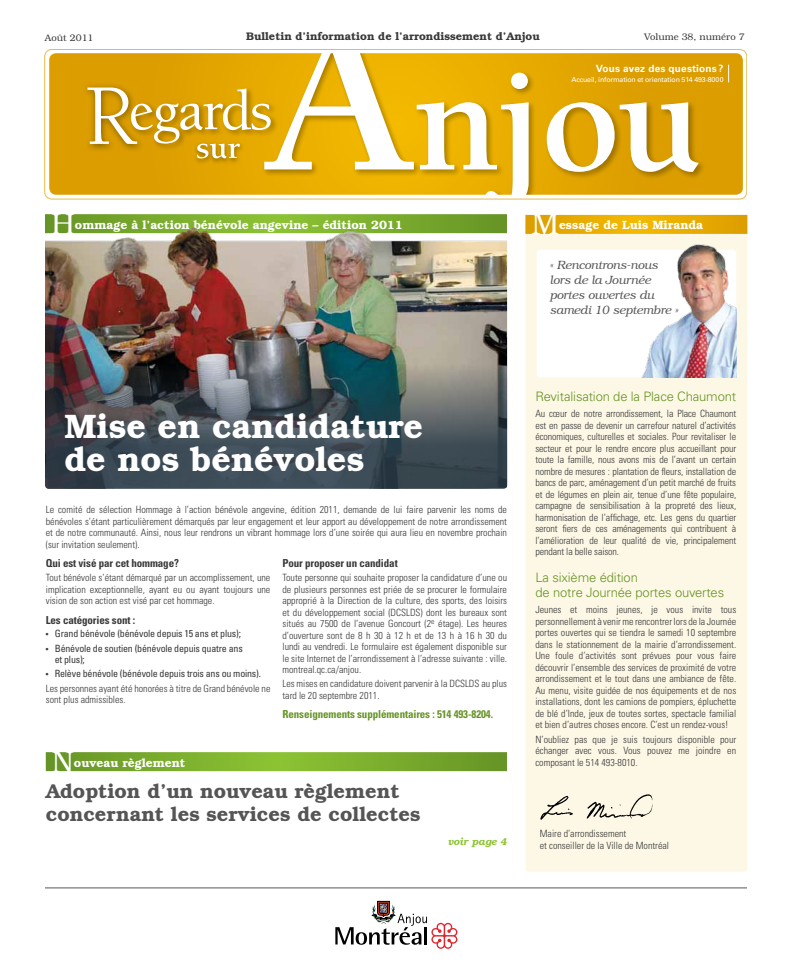
<style>
.page{position:relative;width:792px;height:972px;background:#fff}
.page>*{position:absolute;margin:0;border:0;box-sizing:border-box;transform-origin:0 0}
.t1{font:600 34px/33px "Bookman Std";color:#fff}
.t2{font:300 30px "Bookman Std";color:#fff}
.t3{font:600 20px/23px "Bookman Std";color:#555}
.t4{font:300 13px/15px "Univers LT Std";letter-spacing:-.01em;color:#669325}
.t5{font:600 12px "Bookman Std";color:#fff}
.t6{font:italic 300 12px/15px "Bookman Std";letter-spacing:-.01em;color:#555}
.t7{font:700 condensed 11px "Univers LT Std";letter-spacing:-.01em;color:#383838}
.t8{font:600 11px "Bookman Std";color:#383838}
.t9{font:700 condensed 11px "Univers LT Std";letter-spacing:-.01em;color:#669325}
.t10{font:300 condensed 10px/11.5px "Univers LT Std";color:#383838;text-align:justify}
.t11{font:condensed 10px/11.5px "Univers LT Std";letter-spacing:-.02em;color:#383838}
.t12{font:700 10px "Univers LT Std";letter-spacing:.02em;color:#fff}
.t13{font:italic 600 10px "Bookman Std";color:#8dc334}
.t14{font:300 9.5px "Bookman Std";color:#383838}
.t15{font:7px "Univers LT Std";letter-spacing:-.02em;color:#fff}
.s1{font-size:8px}
.s2{font-weight:400;font-size:8px}
.s3{font-weight:400}
</style>
<div class="page">
<svg style="left:335px;top:901px;width:122px;height:48px"></svg>
<div style="left:49px;top:53px;width:694px;height:142px;background:#db9d00"></div>
<svg style="left:529px;top:53px;width:177px;height:142px;background:#dda001"></svg>
<svg style="left:547px;top:102px;width:152px;height:70px"></svg>
<img style="left:79px;top:81px;width:8px;height:74px">
<svg style="left:87px;top:53px;width:442px;height:142px"></svg>
<div style="left:44px;top:49px;width:703px;height:150px;border:1px solid #dc9d00;border-radius:7px"></div>
<hr style="left:45px;top:888px;width:702px;height:1px;background:#555">
<svg style="left:728px;top:65px;width:1px;height:17px"></svg>
<div style="left:525px;top:224px;width:222px;height:648px;background:#fdf8e6;border-radius:4px"></div>
<svg style="left:45px;top:214px;width:462px;height:7px;background:#7cad32"></svg>
<div style="left:537px;top:250px;width:199px;height:127px;background:#fff;border-radius:4px"></div>
<svg style="left:525px;top:215px;width:222px;height:19px;background:#e7ab01"></svg>
<img style="left:540px;top:794px;width:113px;height:26px">
<img style="left:625px;top:232px;width:111px;height:145px">
<img style="left:45px;top:221px;width:462px;height:268px">
<svg style="left:46px;top:364px;width:461px;height:125px;background:#475259"></svg>
<svg style="left:46px;top:752px;width:461px;height:19px;background:#7aac2e"></svg>
<p class="t14" style="left:45px;top:32px;width:50px">Août 2011</p>
<p class="t8" style="left:246px;top:30px;width:295px">Bulletin d’information de l’arrondissement d’Anjou</p>
<p class="t14" style="left:644px;top:31px;width:102px">Volume 38, numéro 7</p>
<p class="t12" style="left:596px;top:62px;width:129px">Vous avez des questions ?</p>
<p class="t15" style="left:572px;top:75px;width:154px">Accueil, information et orientation 514 493-8000</p>
<h2 class="t2" style="left:51px;top:207px;width:25px">H</h2>
<p class="t5" style="left:75px;top:218px;width:329px">ommage à l’action bénévole angevine – édition 2011</p>
<h2 class="t2" style="left:531px;top:207px;width:29px">M</h2>
<p class="t5" style="left:559px;top:218px;width:146px">essage de Luis Miranda</p>
<p class="t6" style="left:550px;top:258px;width:130px">« Rencontrons-nous lors de la Journée portes ouvertes du samedi 10 septembre »</p>
<h1 class="t1" style="left:64px;top:410px;width:360px">Mise en candidature de nos bénévoles</h1>
<p class="t10" style="left:46px;top:504px;width:463px">Le comité de sélection Hommage à l’action bénévole angevine, édition 2011, demande de lui faire parvenir les noms de bénévoles s’étant particulièrement démarqués par leur engagement et leur apport au développement de notre arrondissement et de notre communauté. Ainsi, nous leur rendrons un vibrant hommage lors d’une soirée qui aura lieu en novembre prochain (sur invitation seulement).</p>
<p class="t7" style="left:46px;top:557px;width:135px">Qui est visé par cet hommage?</p>
<p class="t10" style="left:46px;top:572px;width:226px">Tout bénévole s’étant démarqué par un accomplissement, une implication exceptionnelle, ayant eu ou ayant toujours une vision de son action est visé par cet hommage.</p>
<p class="t7" style="left:46px;top:613px;width:91px">Les catégories sont :</p>
<p class="t11" style="left:46px;top:628px;width:197px"><span class="s1">•</span> Grand bénévole (bénévole depuis 15 ans et plus);</p>
<p class="t11" style="left:55px;top:642px;width:189px;text-indent:-9px"><span class="s1">•</span> Bénévole de soutien (bénévole depuis quatre ans et plus);</p>
<p class="t10" style="left:46px;top:667px;width:226px;line-height:14.4px"><span class="s2">•</span> <span class="s3">Relève bénévole (bénévole depuis trois ans ou moins).<br></span>Les personnes ayant été honorées à titre de Grand bénévole ne</p>
<p class="t10" style="left:46px;top:694px;width:81px">sont plus admissibles.</p>
<p class="t7" style="left:282px;top:557px;width:117px">Pour proposer un candidat</p>
<p class="t10" style="left:282px;top:572px;width:226px">Toute personne qui souhaite proposer la candidature d’une ou de plusieurs personnes est priée de se procurer le formulaire approprié à la Direction de la culture, des sports, des loisirs et du développement social (DCSLDS) dont les bureaux sont situés au 7500 de l’avenue Goncourt (2<sup>e</sup> étage). Les heures d’ouverture sont de 8 h 30 à 12 h et de 13 h à 16 h 30 du lundi au vendredi. Le formulaire est également disponible sur le site Internet de l’arrondissement à l’adresse suivante : ville. montreal.qc.ca/anjou.</p>
<p class="t10" style="left:282px;top:678px;width:226px">Les mises en candidature doivent parvenir à la DCSLDS au plus tard le 20 septembre 2011.</p>
<p class="t9" style="left:282px;top:708px;width:212px">Renseignements supplémentaires : 514 493-8204.</p>
<h2 class="t2" style="left:52px;top:745px;width:24px">N</h2>
<p class="t5" style="left:74px;top:756px;width:113px">ouveau règlement</p>
<h3 class="t3" style="left:46px;top:780px;width:376px">Adoption d’un nouveau règlement concernant les services de collectes</h3>
<p class="t13" style="left:448px;top:836px;width:61px">voir page 4</p>
<h3 class="t4" style="left:535px;top:389px;width:202px">Revitalisation de la Place Chaumont</h3>
<p class="t10" style="left:535px;top:408px;width:202px">Au cœur de notre arrondissement, la Place Chaumont est en passe de devenir un carrefour naturel d’activités économiques, culturelles et sociales. Pour revitaliser le secteur et pour le rendre encore plus accueillant pour toute la famille, nous avons mis de l’avant un certain nombre de mesures : plantation de fleurs, installation de bancs de parc, aménagement d’un petit marché de fruits et de légumes en plein air, tenue d’une fête populaire, campagne de sensibilisation à la propreté des lieux, harmonisation de l’affichage, etc. Les gens du quartier seront fiers de ces aménagements qui contribuent à l’amélioration de leur qualité de vie, principalement pendant la belle saison.</p>
<h3 class="t4" style="left:535px;top:570px;width:190px">La sixième édition<br>de notre Journée portes ouvertes</h3>
<p class="t10" style="left:535px;top:604px;width:202px">Jeunes et moins jeunes, je vous invite tous personnellement à venir me rencontrer lors de la Journée portes ouvertes qui se tiendra le samedi 10 septembre dans le stationnement de la mairie d’arrondissement.<br>Une foule d’activités sont prévues pour vous faire découvrir l’ensemble des services de proximité de votre arrondissement et le tout dans une ambiance de fête.<br>Au menu, visite guidée de nos équipements et de nos installations, dont les camions de pompiers, épluchette de blé d’Inde, jeux de toutes sortes, spectacle familial et bien d’autres choses encore. C’est un rendez-vous!</p>
<p class="t10" style="left:535px;top:733px;width:202px">N’oubliez pas que je suis toujours disponible pour échanger avec vous. Vous pouvez me joindre en composant le 514 493-8010.</p>
<p class="t10" style="left:540px;top:828px;width:131px">Maire d’arrondissement<br>et conseiller de la Ville de Montréal</p>
</div>
